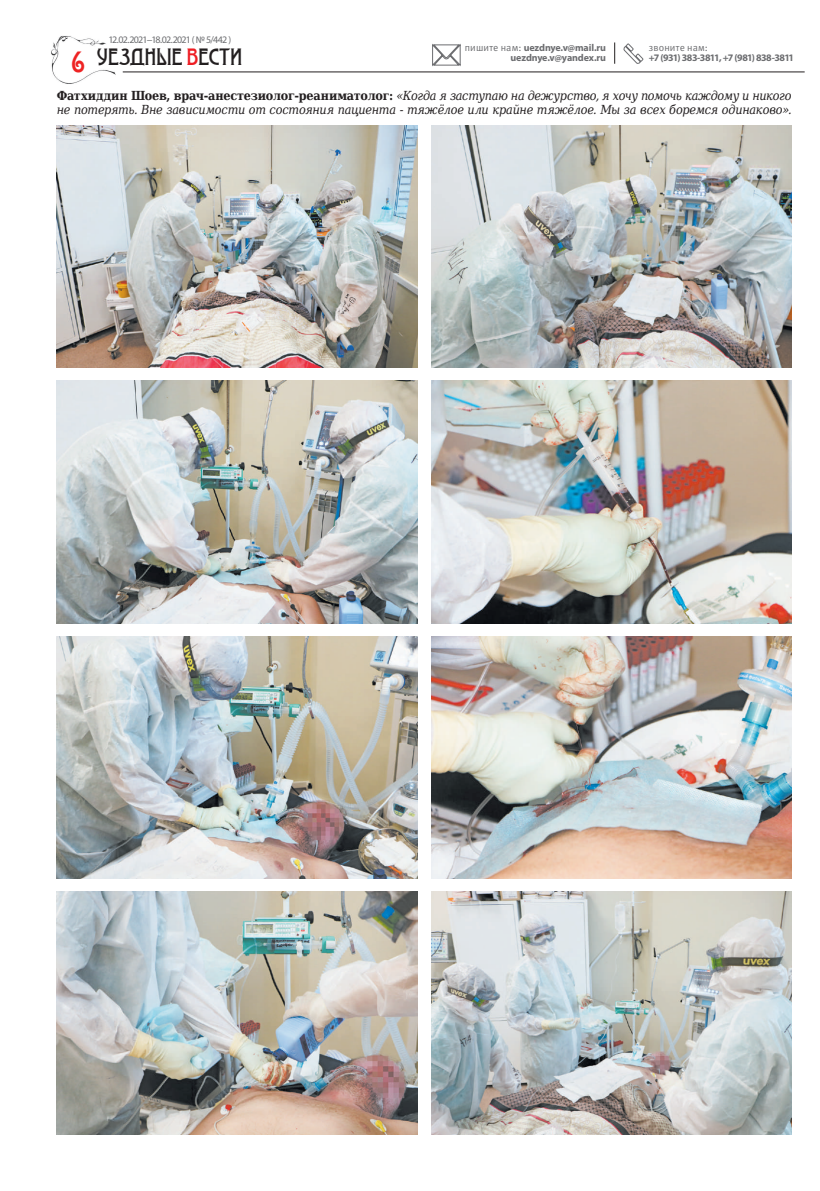
<style>
.page{position:relative;width:820px;height:1191px;background:#fff}
.page>*{position:absolute;margin:0;border:0;box-sizing:border-box;transform-origin:0 0}
.t1{font:24px "Modernist Three";color:#231f20}
.t2{font:italic 12.5px/14px "DejaVu Serif Condensed";letter-spacing:-.02em;color:#231f20}
.t3{font:700 10px/10px "Myriad Pro";letter-spacing:-.025em;color:#6c6d70;text-align:right}
.t4{font:700 10px "Myriad Pro";letter-spacing:-.05em;color:#6c6d70}
.t5{font:10px "Myriad Pro";letter-spacing:-.075em;color:#6c6d70}
.t6{font:10px "Meta Pro";letter-spacing:.01em;color:#6c6d70}
.s1{font-family:"DejaVu Serif Condensed"}
.s2{font-size:32px;color:#ee2323}
.s3{color:#ee1d23}
.s4{font-family:"Meta Pro";font-weight:400}
.s5{font-weight:700;font-style:normal}
</style>
<div class="page">
<img style="left:51px;top:36px;width:64px;height:48px">
<hr style="left:123px;top:71px;width:681px;height:1px;background:#231f20">
<svg style="left:432px;top:44px;width:29px;height:22px"></svg>
<svg style="left:623px;top:43px;width:20px;height:21px"></svg>
<svg style="left:614px;top:42px;width:1px;height:22px"></svg>
<img style="left:57px;top:125px;width:360px;height:243px">
<img style="left:431px;top:125px;width:360px;height:243px">
<img style="left:57px;top:380px;width:360px;height:243px">
<img style="left:57px;top:636px;width:360px;height:242px">
<img style="left:57px;top:891px;width:360px;height:243px">
<img style="left:431px;top:891px;width:360px;height:243px">
<img style="left:431px;top:636px;width:360px;height:242px">
<img style="left:431px;top:380px;width:360px;height:243px">
<p class="t5" style="left:108px;top:34px;width:124px">12.02.2021<span class="s1">‒</span>18.02.2021 ( № 5/442 )</p>
<h1 class="t1" style="left:71px;top:41px;width:172px"><span class="s2">6</span> УЕЗДНЫЕ <span class="s3">В</span>ЕСТИ</h1>
<p class="t3" style="left:464px;top:42px;width:142px"><span class="s4">пишите нам:</span> uezdnye.v@mail.ru uezdnye.v@yandex.ru</p>
<p class="t6" style="left:648px;top:41px;width:60px">звоните нам:</p>
<p class="t4" style="left:648px;top:51px;width:147px">+7 (931) 383-3811, +7 (981) 838-3811</p>
<p class="t2" style="left:57px;top:88px;width:736px"><span class="s5">Фатхиддин Шоев, врач-анестезиолог-реаниматолог:</span> «Когда я заступаю на дежурство, я хочу помочь каждому и никого не потерять. Вне зависимости от состояния пациента - тяжёлое или крайне тяжёлое. Мы за всех боремся одинаково».</p>
</div>
